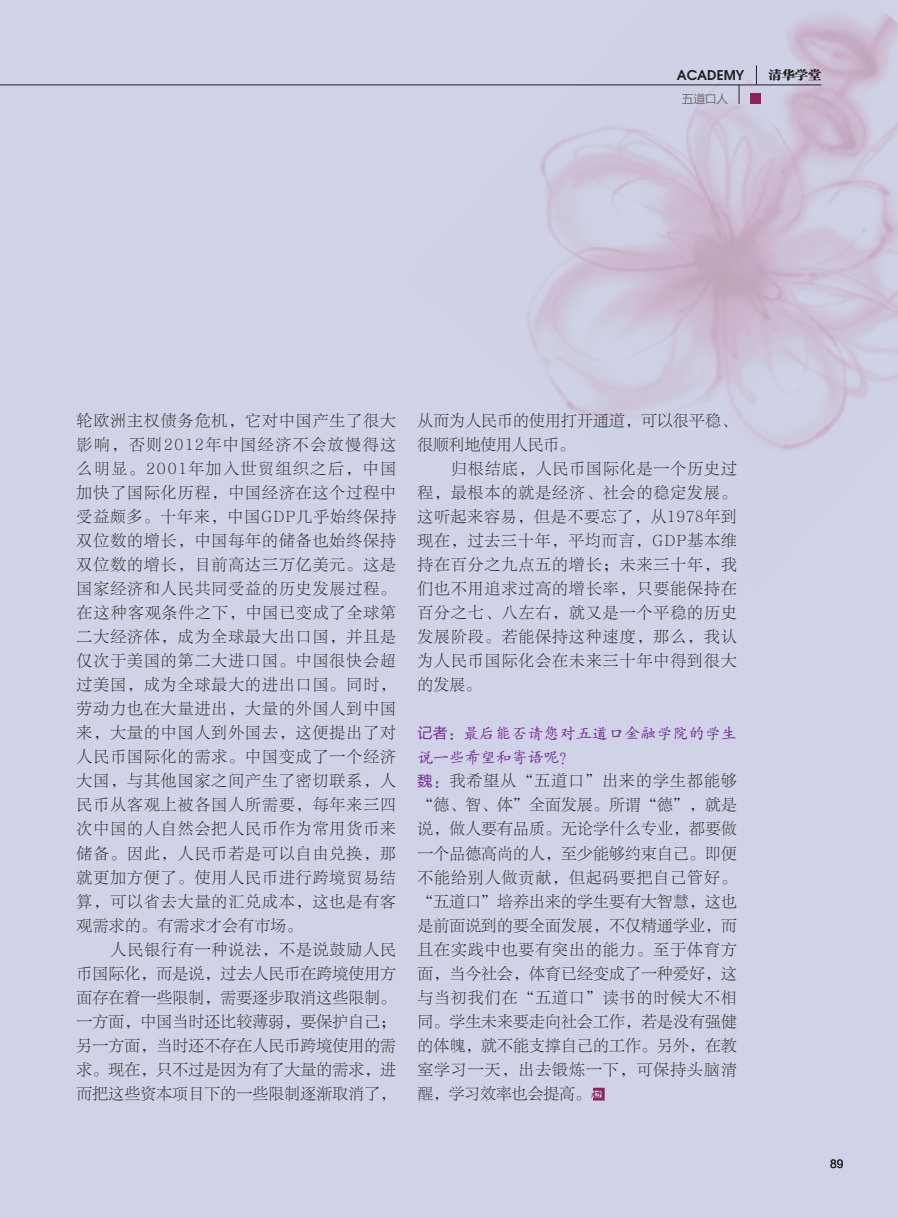
<style>
.page{position:relative;width:898px;height:1217px;background:#fff}
.page>*{position:absolute;margin:0;border:0;box-sizing:border-box;transform-origin:0 0}
.正文{font:15.75px/24px "FZLTSK GBK1 0";letter-spacing:.025em;color:#231f20;text-align:justify}
.正文-2{font:15.75px/24px "H Yc 1 gj";letter-spacing:.02em;color:#742b91}
.t1{font:600 13.5px "Avant Garde";color:#231f20}
.t2{font:12px "FZCSJW GB1 0";color:#231f20;scale:1.1 1}
.提示语{font:12px "FZLTHJW GB1 0";color:#6a6b6e}
.t3{font:12px "Arial";color:#231f20}
.s1{font-family:"FZLTHJW GB1 0";font-size:15px}
.s2{font-family:"FZLTHJW GB1 0";font-size:15px;color:#742b91}
</style>
<div class="page">
<div style="left:0;top:0;width:897px;height:1216px;background:#d0d3e7"></div>
<hr style="left:0;top:85px;width:821px;height:1px;background:#231f20">
<img style="left:406px;top:13px;width:491px;height:437px">
<svg style="left:595px;top:1091px;width:5px;height:5px"></svg>
<div style="left:591px;top:1087px;width:13px;height:13px;border:3px solid #8e235a"></div>
<p class="t1" style="left:676px;top:66px;width:69px">ACADEMY</p>
<p class="t2" style="left:768px;top:68px;width:50px">清华学堂</p>
<p class="提示语" style="left:681px;top:92px;width:48px">五道口人</p>
<p class="正文" style="left:77px;top:409px;width:321px">轮欧洲主权债务危机，它对中国产生了很大影响，否则2012年中国经济不会放慢得这么明显。2001年加入世贸组织之后，中国加快了国际化历程，中国经济在这个过程中受益颇多。十年来，中国GDP几乎始终保持双位数的增长，中国每年的储备也始终保持双位数的增长，目前高达三万亿美元。这是国家经济和人民共同受益的历史发展过程。在这种客观条件之下，中国已变成了全球第二大经济体，成为全球最大出口国，并且是仅次于美国的第二大进口国。中国很快会超过美国，成为全球最大的进出口国。同时，劳动力也在大量进出，大量的外国人到中国来，大量的中国人到外国去，这便提出了对人民币国际化的需求。中国变成了一个经济大国，与其他国家之间产生了密切联系，人民币从客观上被各国人所需要，每年来三四次中国的人自然会把人民币作为常用货币来储备。因此，人民币若是可以自由兑换，那就更加方便了。使用人民币进行跨境贸易结算，可以省去大量的汇兑成本，这也是有客观需求的。有需求才会有市场。</p>
<p class="正文" style="left:77px;top:937px;width:321px;text-indent:34px">人民银行有一种说法，不是说鼓励人民币国际化，而是说，过去人民币在跨境使用方面存在着一些限制，需要逐步取消这些限制。一方面，中国当时还比较薄弱，要保护自己；另一方面，当时还不存在人民币跨境使用的需求。现在，只不过是因为有了大量的需求，进而把这些资本项目下的一些限制逐渐取消了，</p>
<p class="正文" style="left:417px;top:409px;width:321px">从而为人民币的使用打开通道，可以很平稳、很顺利地使用人民币。</p>
<p class="正文" style="left:417px;top:457px;width:321px;text-indent:34px">归根结底，人民币国际化是一个历史过程，最根本的就是经济、社会的稳定发展。这听起来容易，但是不要忘了，从1978年到现在，过去三十年，平均而言，GDP基本维持在百分之九点五的增长；未来三十年，我们也不用追求过高的增长率，只要能保持在百分之七、八左右，就又是一个平稳的历史发展阶段。若能保持这种速度，那么，我认为人民币国际化会在未来三十年中得到很大的发展。</p>
<p class="正文-2" style="left:417px;top:720px;width:321px"><span class="s1">记者：</span>最后能否请您对五道口金融学院的学生说一些希望和寄语呢？</p>
<p class="正文" style="left:417px;top:769px;width:321px"><span class="s2">魏：</span>我希望从“五道口”出来的学生都能够“德、智、体”全面发展。所谓“德”，就是说，做人要有品质。无论学什么专业，都要做一个品德高尚的人，至少能够约束自己。即便不能给别人做贡献，但起码要把自己管好。“五道口”培养出来的学生要有大智慧，这也是前面说到的要全面发展，不仅精通学业，而且在实践中也要有突出的能力。至于体育方面，当今社会，体育已经变成了一种爱好，这与当初我们在“五道口”读书的时候大不相同。学生未来要走向社会工作，若是没有强健的体魄，就不能支撑自己的工作。另外，在教室学习一天，出去锻炼一下，可保持头脑清醒，学习效率也会提高。</p>
<p class="t3" style="left:829px;top:1155px;width:15px">89</p>
</div>
